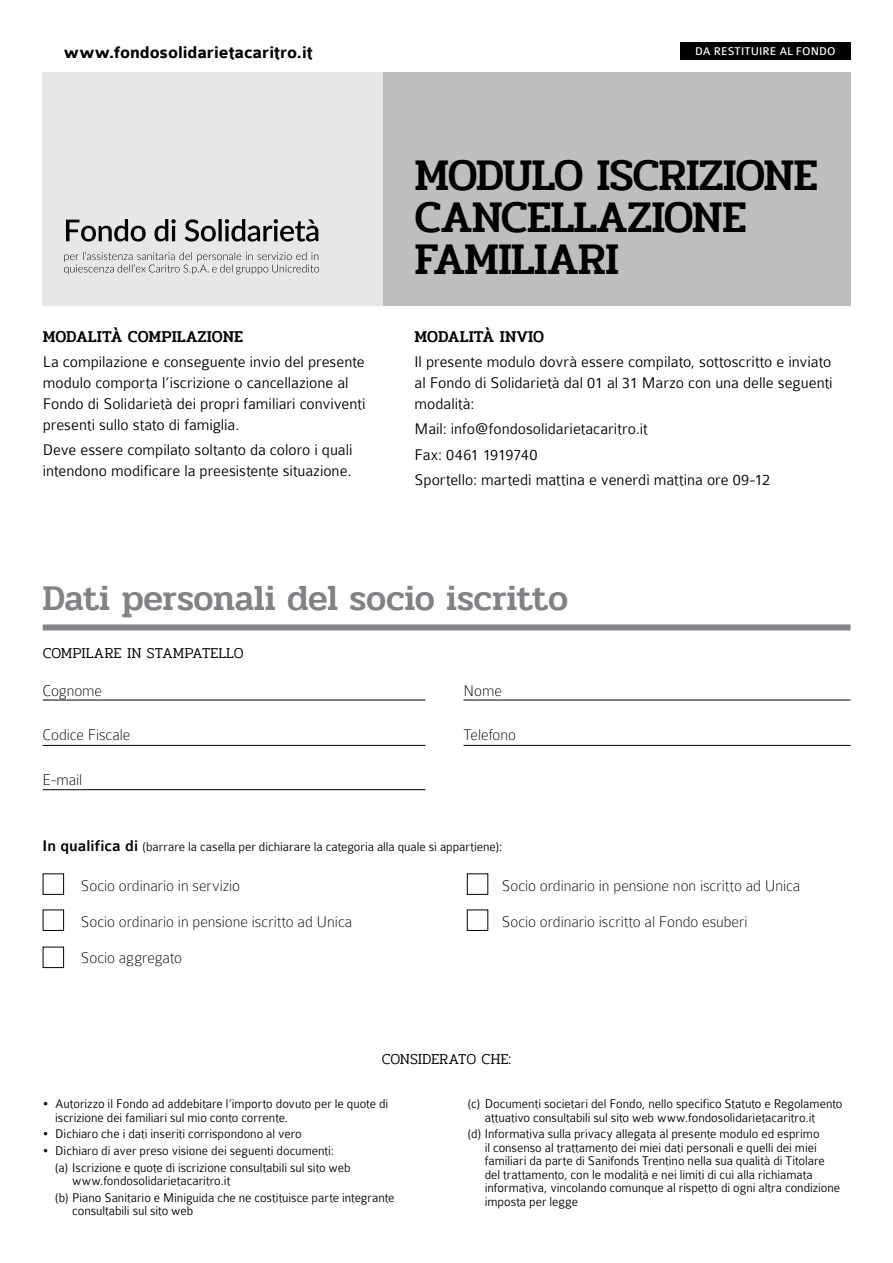
<style>
.page{position:relative;width:893px;height:1263px;background:#fff}
.page>*{position:absolute;margin:0;border:0;box-sizing:border-box;transform-origin:0 0}
.t1{font:500 45px/42px "Pridi";letter-spacing:-.025em;color:#000}
.t2{font:500 36px "Pridi";letter-spacing:-.005em;color:#808285}
.t3{font:700 18px "Colaborate";letter-spacing:-.005em;color:#000}
.t4{font:300 16.5px/21px "Colaborate";color:#000}
.t5{font:100 16.5px "Colaborate";color:#000}
.t6{font:500 16.5px "Pridi";letter-spacing:.005em;color:#000}
.t7{font:300 15px "Pridi";letter-spacing:-.005em;color:#000}
.t8{font:300 13.5px/13.5px "Colaborate";color:#000}
.t9{font:12px "Colaborate";letter-spacing:.005em;color:#fff}
.s1{font-weight:500;font-size:16.5px}
</style>
<div class="page">
<div style="left:383px;top:72px;width:467px;height:234px;background:#bcbec0"></div>
<div style="left:43px;top:72px;width:340px;height:234px;background:#e6e7e8"></div>
<div style="left:680px;top:43px;width:170px;height:17px;background:#000"></div>
<div style="left:43px;top:624px;width:807px;height:6px;background:#808285"></div>
<hr style="left:43px;top:700px;width:382px;height:1px;background:#000">
<hr style="left:43px;top:745px;width:382px;height:1px;background:#000">
<hr style="left:43px;top:789px;width:382px;height:1px;background:#000">
<hr style="left:463px;top:700px;width:387px;height:1px;background:#000">
<hr style="left:463px;top:745px;width:387px;height:1px;background:#000">
<div style="left:43px;top:947px;width:21px;height:21px;border:1px solid #000"></div>
<div style="left:43px;top:910px;width:21px;height:21px;border:1px solid #000"></div>
<div style="left:467px;top:910px;width:21px;height:21px;border:1px solid #000"></div>
<svg style="left:64px;top:219px;width:255px;height:55px"></svg>
<h3 class="t3" style="left:64px;top:43px;width:250px">www.fondosolidarietacaritro.it</h3>
<p class="t6" style="left:43px;top:325px;width:202px">MODALITÀ COMPILAZIONE</p>
<p class="t4" style="left:43px;top:351px;width:324px">La compilazione e conseguente invio del presente modulo comporta l’iscrizione o cancellazione al Fondo di Solidarietà dei propri familiari conviventi presenti sullo stato di famiglia.</p>
<p class="t4" style="left:43px;top:440px;width:311px">Deve essere compilato soltanto da coloro i quali intendono modificare la preesistente situazione.</p>
<p class="t9" style="left:695px;top:45px;width:142px">DA RESTITUIRE AL FONDO</p>
<h1 class="t1" style="left:415px;top:155px;width:405px">MODULO ISCRIZIONE<br>CANCELLAZIONE<br>FAMILIARI</h1>
<p class="t6" style="left:415px;top:325px;width:131px">MODALITÀ INVIO</p>
<p class="t4" style="left:415px;top:351px;width:420px;text-align:justify">Il presente modulo dovrà essere compilato, sottoscritto e inviato al Fondo di Solidarietà dal 01 al 31 Marzo con una delle seguenti modalità:</p>
<p class="t4" style="left:415px;top:417px;width:357px;line-height:25.2px">Mail: info@fondosolidarietacaritro.it<br>Fax: 0461 1919740<br>Sportello: martedì mattina e venerdì mattina ore 09-12</p>
<h2 class="t2" style="left:43px;top:572px;width:527px">Dati personali del socio iscritto</h2>
<p class="t7" style="left:43px;top:642px;width:202px">COMPILARE IN STAMPATELLO</p>
<p class="t5" style="left:43px;top:682px;width:61px">Cognome</p>
<p class="t5" style="left:463px;top:682px;width:40px">Nome</p>
<p class="t5" style="left:43px;top:726px;width:89px">Codice Fiscale</p>
<p class="t5" style="left:463px;top:726px;width:54px">Telefono</p>
<p class="t5" style="left:43px;top:771px;width:41px">E-mail</p>
<p class="t8" style="left:43px;top:840px;width:461px"><span class="s1">In qualifica di</span> (barrare la casella per dichiarare la categoria alla quale si appartiene):</p>
<p class="t5" style="left:81px;top:877px;width:161px">Socio ordinario in servizio</p>
<p class="t5" style="left:502px;top:877px;width:300px">Socio ordinario in pensione non iscritto ad Unica</p>
<p class="t5" style="left:81px;top:913px;width:273px">Socio ordinario in pensione iscritto ad Unica</p>
<p class="t5" style="left:502px;top:913px;width:247px">Socio ordinario iscritto al Fondo esuberi</p>
<p class="t5" style="left:81px;top:949px;width:103px">Socio aggregato</p>
<p class="t7" style="left:382px;top:1048px;width:131px">CONSIDERATO CHE:</p>
<p class="t8" style="left:55px;top:1097px;width:334px;text-indent:-13px">• Autorizzo il Fondo ad addebitare l’importo dovuto per le quote di iscrizione dei familiari sul mio conto corrente.</p>
<p class="t8" style="left:43px;top:1127px;width:261px">• Dichiaro che i dati inseriti corrispondono al vero</p>
<p class="t8" style="left:55px;top:1142px;width:297px;line-height:16.6px;text-indent:-13px">• Dichiaro di aver preso visione dei seguenti documenti:<br>(a) Iscrizione e quote di iscrizione consultabili sul sito web</p>
<p class="t8" style="left:55px;top:1173px;width:341px;line-height:16.6px;text-indent:17px">www.fondosolidarietacaritro.it<br>(b) Piano Sanitario e Miniguida che ne costituisce parte integrante</p>
<p class="t8" style="left:72px;top:1204px;width:122px">consultabili sul sito web</p>
<p class="t8" style="left:485px;top:1097px;width:359px;text-indent:-17px">(c) Documenti societari del Fondo, nello specifico Statuto e Regolamento attuativo consultabili sul sito web www.fondosolidarietacaritro.it</p>
<p class="t8" style="left:485px;top:1127px;width:357px;text-indent:-17px">(d) Informativa sulla privacy allegata al presente modulo ed esprimo<br>il consenso al trattamento dei miei dati personali e quelli dei miei familiari da parte di Sanifonds Trentino nella sua qualità di Titolare del trattamento, con le modalità e nei limiti di cui alla richiamata informativa, vincolando comunque al rispetto di ogni altra condizione imposta per legge</p>
</div>
